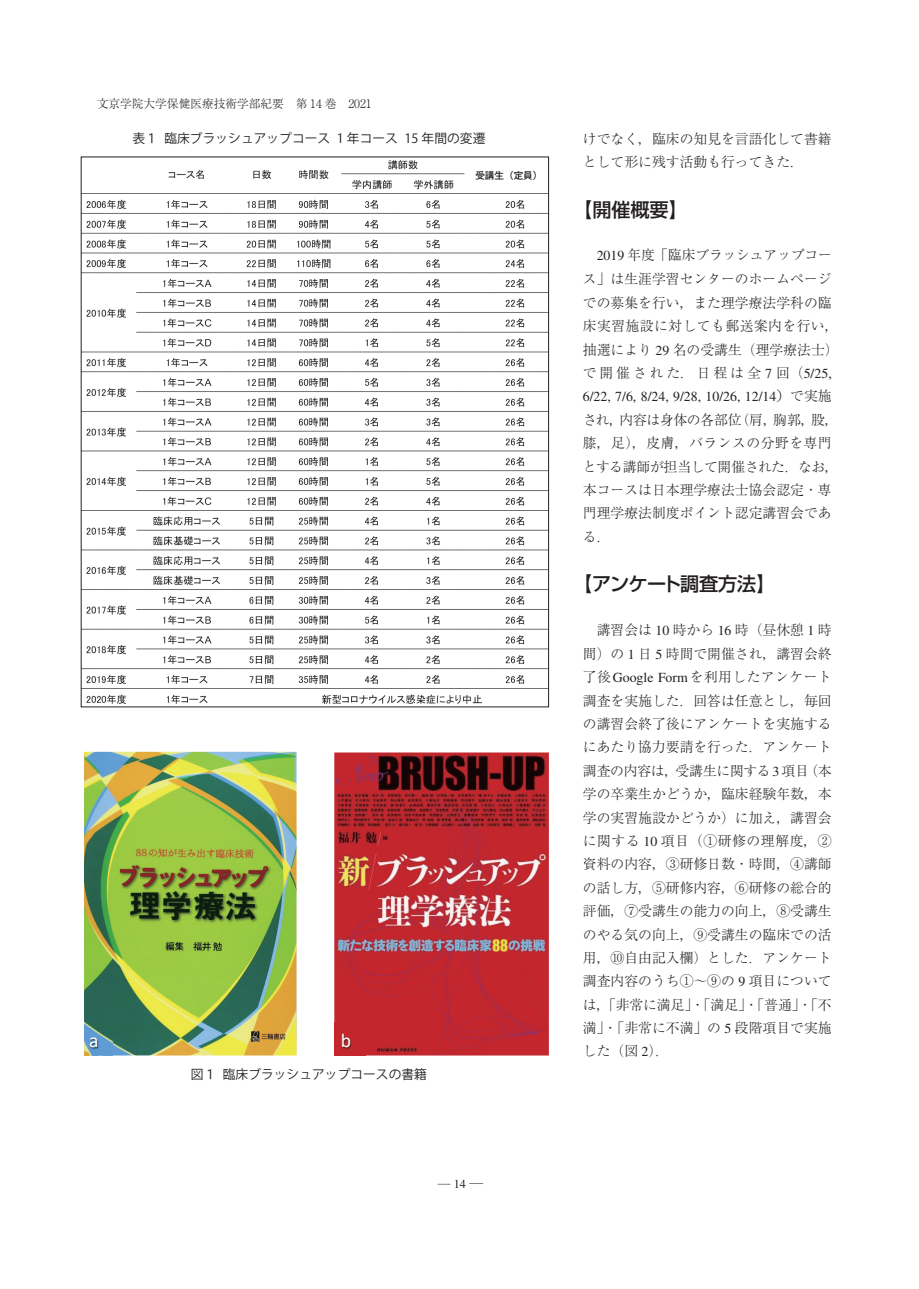
<style>
.page{position:relative;width:919px;height:1289px;background:#fff}
.page>*{position:absolute;margin:0;border:0;box-sizing:border-box;transform-origin:0 0}
.t1{font:19.65px "Calibri";color:#fff}
.t2{font:500 19.2px "Shin Go Pro";letter-spacing:-.035em;color:#231f20}
.t3{font:500 19.2px "Shin Go Pro";letter-spacing:-.01em;color:#231f20}
.t4{font:300 13.8px/23.4px "Ryumin Pro";color:#231f20}
.t5{font:13.8px "Times LT Std";color:#231f20}
.t6{font:12.75px "Koz Go Pr 6 N";color:#231f20}
.t7{font:12.15px "Times LT Std";color:#231f20}
.t8{font:300 11.7px "Ryumin Pro";color:#231f20}
.t9{font:500 9.6px "Gothic MB101 Pr 6";color:#231f20}
.s1{font-family:"Gothic MB101 Pro";font-weight:700;font-size:12.75px}
.s2{font-family:"Gothic MB101 Pro";font-weight:700;font-size:13.8px}
.s3{font-family:"Yu Kyo";font-weight:500}
.s4{font-family:"Times LT Std";font-weight:400}
.s5{font-family:"Koz Min Pr 6 N"}
.s6{font-family:"Ryumin Pro";font-weight:300}
</style>
<div class="page">
<img style="left:83px;top:160px;width:464px;height:544px">
<img style="left:334px;top:752px;width:215px;height:303px">
<img style="left:84px;top:751px;width:212px;height:304px">
<svg style="left:84px;top:1055px;width:29px;height:1px"></svg>
<img style="left:84px;top:1022px;width:29px;height:33px">
<img style="left:334px;top:1055px;width:31px;height:1px">
<img style="left:334px;top:1022px;width:31px;height:33px">
<div style="left:466px;top:159px;width:81px;height:33px;background:#fff"></div>
<p class="t8" style="left:97px;top:95px;width:276px">文京学院大学保健医療技術学部紀要 第 14 巻 2021</p>
<p class="t6" style="left:132px;top:131px;width:354px">表１ 臨床ブラッシュアップコース 1 年コース 15 年間の変遷</p>
<p class="t9" style="left:475px;top:168px;width:68px">受講生（定員）</p>
<h1 class="t1" style="left:89px;top:1027px;width:11px">a</h1>
<h1 class="t1" style="left:340px;top:1027px;width:12px">b</h1>
<p class="t6" style="left:191px;top:1067px;width:237px">図１ 臨床ブラッシュアップコースの書籍</p>
<p class="t7" style="left:438px;top:1177px;width:47px"><span class="s1">─</span>14<span class="s2">─</span></p>
<p class="t4" style="left:583px;top:126px;width:250px">けでなく<span class="s3">，</span>臨床の知見を言語化して書籍として形に残す活動も行ってきた．</p>
<h2 class="t3" style="left:573px;top:194px;width:116px">【開催概要】</h2>
<p class="t4" style="left:583px;top:242px;width:257px;text-align:center"><span class="s4">2019</span> 年度「臨床ブラッシュアップコー<br>ス」は生涯学習センターのホームページでの募集を行い<span class="s3">，</span>また理学療法学科の臨床実習施設に対しても郵送案内を行い<span class="s3">，</span>抽選により <span class="s4">29</span> 名の受講生（理学療法士）で開催された．日程は全<span class="s4">7</span>回（<span class="s4">5/25,</span></p>
<p class="t5" style="left:583px;top:388px;width:250px">6/22, 7/6, 8/24, 9/28, 10/26, 12/14<span class="s5">）</span><span class="s6">で実施</span></p>
<p class="t4" style="left:583px;top:407px;width:257px">され<span class="s3">，</span>内容は身体の各部位（肩<span class="s3">，</span>胸郭<span class="s3">，</span>股<span class="s3">，</span>膝<span class="s3">，</span>足）<span class="s3">，</span>皮膚<span class="s3">，</span>バランスの分野を専門とする講師が担当して開催された．なお<span class="s3">，</span>本コースは日本理学療法士協会認定・専門理学療法制度ポイント認定講習会である．</p>
<h2 class="t2" style="left:573px;top:568px;width:204px">【アンケート調査方法】</h2>
<p class="t4" style="left:583px;top:617px;width:250px;text-align:justify;text-indent:14px">講習会は <span class="s4">10</span> 時から <span class="s4">16</span> 時（昼休憩 <span class="s4">1</span> 時間）の <span class="s4">1</span> 日 <span class="s4">5</span> 時間で開催され<span class="s3">，</span>講習会終了後<span class="s4">Google Form</span>を利用したアンケート調査を実施した．回答は任意とし<span class="s3">，</span>毎回の講習会終了後にアンケートを実施するにあたり協力要請を行った．アンケート調査の内容は<span class="s3">，</span>受講生に関する <span class="s4">3</span> 項目（本学の卒業生かどうか<span class="s3">，</span>臨床経験年数<span class="s3">，</span>本学の実習施設かどうか）に加え<span class="s3">，</span>講習会に関する <span class="s4">10</span> 項目（①研修の理解度<span class="s3">，</span>②資料の内容<span class="s3">，</span>③研修日数・時間<span class="s3">，</span>④講師の話し方<span class="s3">，</span>⑤研修内容<span class="s3">，</span>⑥研修の総合的評価<span class="s3">，</span>⑦受講生の能力の向上<span class="s3">，</span>⑧受講生のやる気の向上<span class="s3">，</span>⑨受講生の臨床での活用<span class="s3">，</span>⑩自由記入欄）とした．アンケート調査内容のうち①～⑨の <span class="s4">9</span> 項目については<span class="s3">，</span>「非常に満足」・「満足」・「普通」・「不満」・「非常に不満」の <span class="s4">5</span> 段階項目で実施した（図 <span class="s4">2</span>）．</p>
</div>
